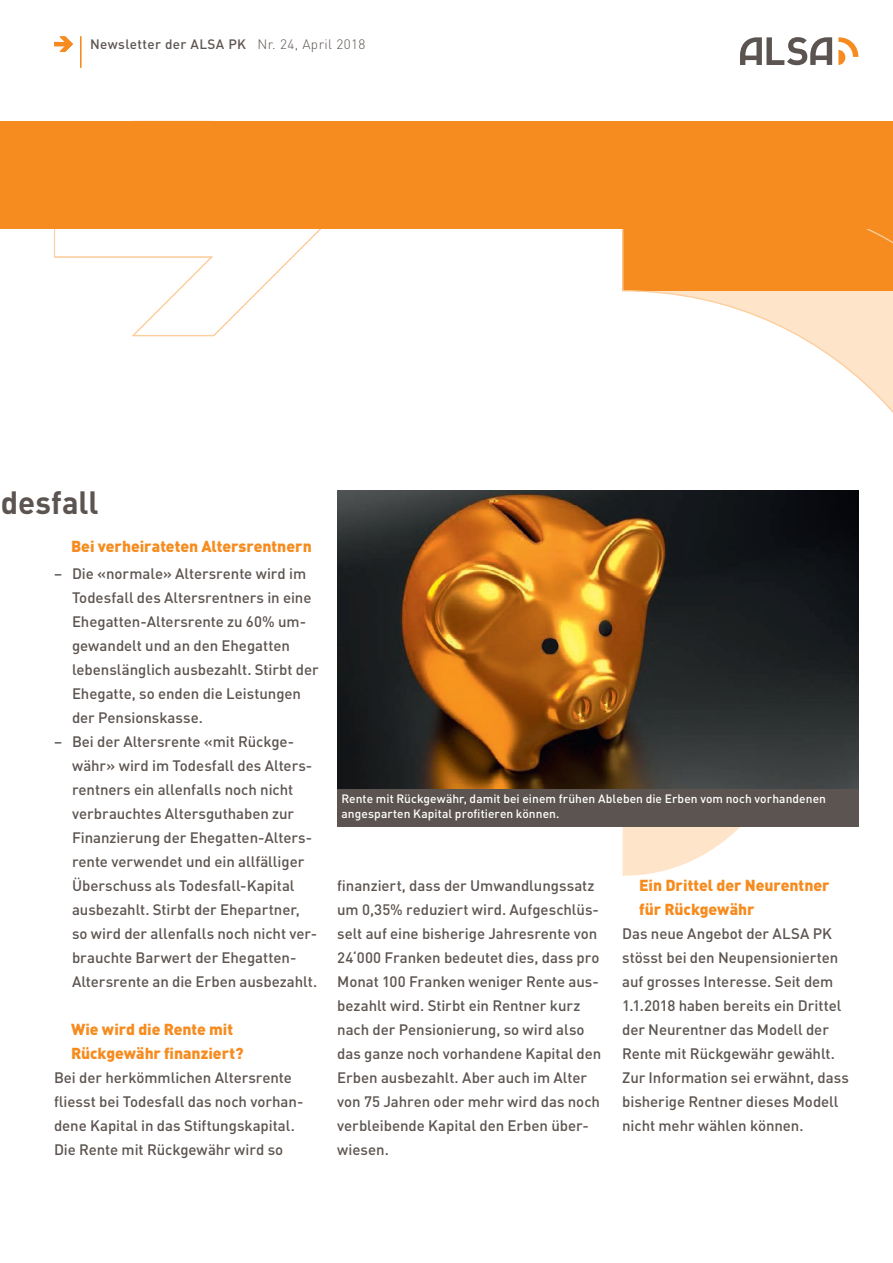
<style>
.page{position:relative;width:893px;height:1263px;background:#fff}
.page>*{position:absolute;margin:0;border:0;box-sizing:border-box;transform-origin:0 0}
.t1{font:700 31.8px "DIN";color:#5c5450}
.t2{font:900 15.75px/24px "DIN";letter-spacing:-.005em;color:#f68c1f}
.t3{font:500 15px/24px "DIN";letter-spacing:-.005em;color:#5c5450}
.t4{font:500 13.5px "DIN";letter-spacing:.03em;color:#5c5450}
.t5{font:500 12px/15px "DIN";letter-spacing:.005em;color:#fff}
.s1{font-weight:300}
</style>
<div class="page">
<svg style="left:838px;top:37px;width:20px;height:28px"></svg>
<svg style="left:740px;top:37px;width:92px;height:28px"></svg>
<hr style="left:80px;top:36px;width:1px;height:32px;background:#f68c1f">
<svg style="left:54px;top:36px;width:19px;height:16px"></svg>
<svg style="left:623px;top:826px;width:175px;height:50px"></svg>
<svg style="left:54px;top:229px;width:267px;height:108px"></svg>
<svg style="left:622px;top:229px;width:271px;height:184px"></svg>
<div style="left:0;top:121px;width:893px;height:108px;background:#f68c1f"></div>
<img style="left:337px;top:490px;width:522px;height:299px">
<div style="left:337px;top:789px;width:522px;height:37px;background:#5c5450"></div>
<p class="t4" style="left:90px;top:36px;width:277px">Newsletter der ALSA PK <span class="s1">Nr. 24, April 2018</span></p>
<h1 class="t1" style="left:1px;top:482px;width:99px">desfall</h1>
<p class="t2" style="left:71px;top:534px;width:242px">Bei verheirateten Altersrentnern</p>
<p class="t3" style="left:72px;top:561px;width:248px;text-indent:-18px">– Die «normale» Altersrente wird im Todesfall des Altersrentners in eine Ehegatten-Altersrente zu 60% um&shy;gewandelt und an den Ehegatten lebenslänglich ausbezahlt. Stirbt der Ehegatte, so enden die Leistungen der Pensionskasse.</p>
<p class="t3" style="left:72px;top:729px;width:247px;text-indent:-18px">– Bei der Altersrente «mit Rückge&shy;währ» wird im Todesfall des Alters&shy;rentners ein allenfalls noch nicht verbrauchtes Altersguthaben zur Finanzierung der Ehegatten-Alters&shy;rente verwendet und ein allfälliger Überschuss als Todesfall-Kapital ausbezahlt. Stirbt der Ehepartner, so wird der allenfalls noch nicht ver&shy;brauchte Barwert der Ehegatten-Altersrente an die Erben ausbezahlt.</p>
<p class="t2" style="left:71px;top:1016px;width:174px">Wie wird die Rente mit<br>Rückgewähr finanziert?</p>
<p class="t3" style="left:54px;top:1065px;width:251px">Bei der herkömmlichen Altersrente fliesst bei Todesfall das noch vorhan&shy;dene Kapital in das Stiftungskapital.<br>Die Rente mit Rückgewähr wird so</p>
<p class="t5" style="left:341px;top:791px;width:486px">Rente mit Rückgewähr, damit bei einem frühen Ableben die Erben vom noch vorhandenen angesparten Kapital profitieren können.</p>
<p class="t3" style="left:337px;top:873px;width:266px">finanziert, dass der Umwandlungssatz um 0,35% reduziert wird. Aufgeschlüs&shy;selt auf eine bisherige Jahresrente von 24‘000 Franken bedeutet dies, dass pro Monat 100 Franken weniger Rente aus&shy;bezahlt wird. Stirbt ein Rentner kurz nach der Pensionierung, so wird also das ganze noch vorhandene Kapital den Erben ausbezahlt. Aber auch im Alter von 75 Jahren oder mehr wird das noch verbleibende Kapital den Erben über&shy;wiesen.</p>
<p class="t2" style="left:639px;top:872px;width:192px">Ein Drittel der Neurentner für Rückgewähr</p>
<p class="t3" style="left:622px;top:921px;width:228px">Das neue Angebot der ALSA PK stösst bei den Neupensionierten auf grosses Interesse. Seit dem<br>1.1.2018 haben bereits ein Drittel der Neurentner das Modell der<br>Rente mit Rückgewähr gewählt.<br>Zur Information sei erwähnt, dass bisherige Rentner dieses Modell nicht mehr wählen können.</p>
</div>
